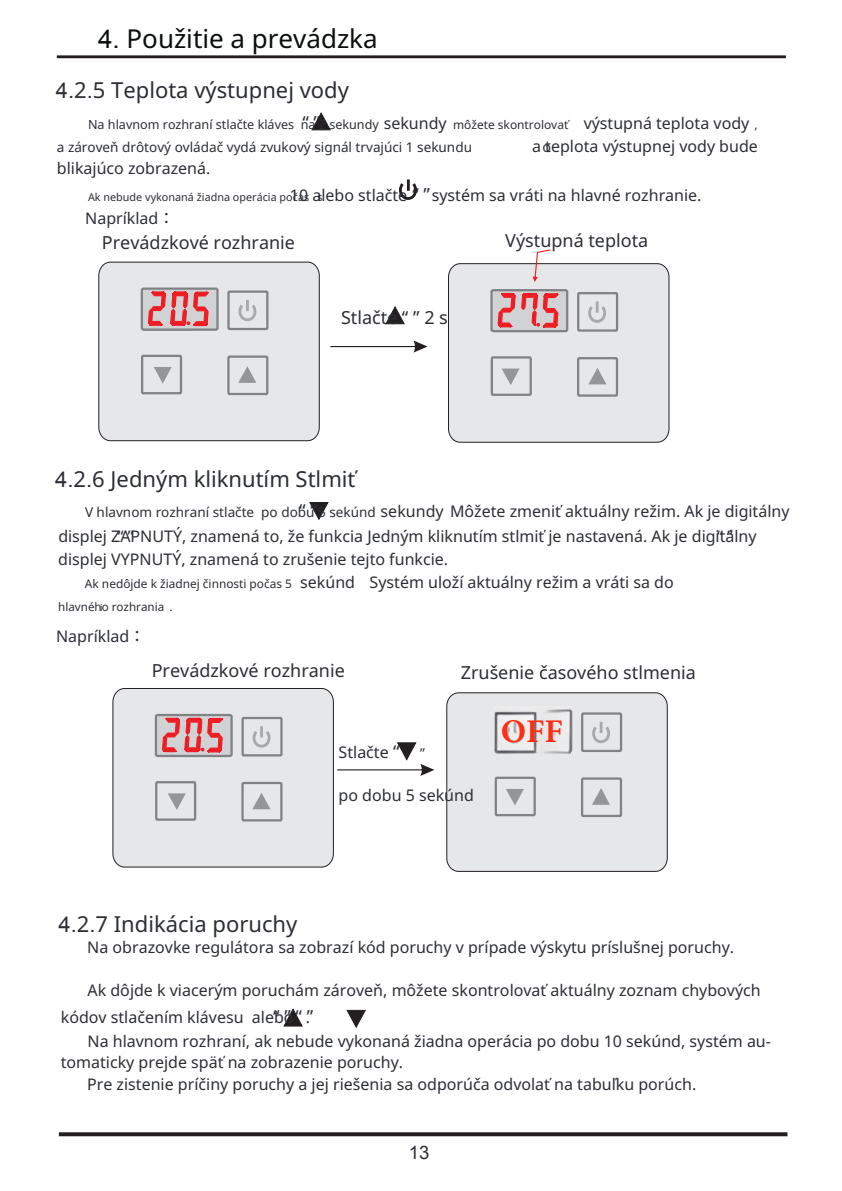
<style>
.page{position:relative;width:842px;height:1191px;background:#fff}
.page>*{position:absolute;margin:0;border:0;box-sizing:border-box;transform-origin:0 0}
.t1{font:700 33.2px "Minion Pro";color:#fe2e16}
.t2{font:26px "Noto Sans";color:#0b0e0e}
.t3{font:22px "Noto Sans";color:#2c2e35}
.t4{font:18.6px "Arial";color:#2c2e35}
.t5{font:18px "Noto Sans";color:#2c2e35}
.t6{font:16px/27.2px "Noto Sans";color:#2c2e35}
.t7{font:14.2px "Noto Sans";color:#2c2e35}
.t8{font:13.6px "Noto Sans";color:#2c2e35}
.t9{font:12.6px "Noto Sans";color:#2c2e35}
.t10{font:12px "Noto Sans";color:#2c2e35}
.t11{font:11.8px "Noto Sans";color:#2c2e35}
.t12{font:11.6px "Noto Sans";color:#2c2e35}
.t13{font:10.8px "Noto Sans";color:#2c2e35}
.t14{font:9.4px "Noto Sans";color:#2c2e35}
.s1{font-family:"Arial"}
.s2{font-size:18px}
.s3{font-family:"Noto Sans JP"}
.s4{font-size:11.8px}
.s5{font-size:13.4px}
</style>
<div class="page">
<svg style="left:58px;top:1132px;width:730px;height:5px;background:#4e4b4c"></svg>
<hr style="left:57px;top:55px;width:729px;height:3px;background:#231f20">
<svg style="left:311px;top:112px;width:20px;height:18px"></svg>
<svg style="left:309px;top:502px;width:20px;height:18px"></svg>
<svg style="left:112px;top:688px;width:322px;height:179px"></svg>
<div style="left:155px;top:714px;width:78px;height:43px;border:2px solid #808285;border-radius:2px"></div>
<svg style="left:446px;top:692px;width:222px;height:180px;background:#dddee0"></svg>
<svg style="left:385px;top:306px;width:20px;height:18px"></svg>
<svg style="left:98px;top:262px;width:222px;height:179px;background:#ddd9db"></svg>
<div style="left:141px;top:287px;width:78px;height:44px;border:2px solid #808285;border-radius:2px"></div>
<svg style="left:330px;top:340px;width:98px;height:12px"></svg>
<svg style="left:283px;top:1008px;width:20px;height:18px"></svg>
<svg style="left:346px;top:1009px;width:20px;height:18px"></svg>
<svg style="left:448px;top:249px;width:221px;height:194px;background:#dfdcde"></svg>
<svg style="left:400px;top:179px;width:17px;height:21px"></svg>
<img style="left:494px;top:706px;width:77px;height:47px">
<h2 class="t2" style="left:98px;top:20px;width:281px"><span class="s1">4.</span> Použitie a prevádzka</h2>
<h3 class="t3" style="left:56px;top:75px;width:295px"><span class="s1">4.</span>2<span class="s1">.</span>5 Teplota výstupnej vody</h3>
<p class="t5" style="left:302px;top:110px;width:19px">“ ”</p>
<p class="t6" style="left:384px;top:109px;width:65px">sekundy</p>
<p class="t6" style="left:584px;top:109px;width:167px">výstupná teplota vody</p>
<p class="t9" style="left:88px;top:115px;width:292px">Na hlavnom rozhraní stlačte kláves na 2 sekundy</p>
<p class="t10" style="left:453px;top:116px;width:117px">môžete skontrolovať</p>
<p class="t11" style="left:755px;top:116px;width:5px">,</p>
<p class="t8" style="left:57px;top:137px;width:417px">a zároveň drôtový ovládač vydá zvukový signál trvajúci 1 sekundu</p>
<p class="t7" style="left:542px;top:137px;width:10px">o</p>
<p class="t13" style="left:88px;top:189px;width:236px">Ak nebude vykonaná žiadna operácia počas s</p>
<p class="t6" style="left:532px;top:132px;width:227px">a teplota výstupnej vody bude</p>
<p class="t6" style="left:57px;top:154px;width:155px">blikajúco zobrazená.</p>
<p class="t6" style="left:290px;top:181px;width:413px">10 alebo stlačte <span class="s2">“ ”</span>systém sa vráti na hlavné rozhranie.</p>
<p class="t6" style="left:85px;top:204px;width:91px">Napríklad<span class="s3">：</span></p>
<p class="t5" style="left:102px;top:229px;width:195px">Prevádzkové rozhranie</p>
<p class="t5" style="left:505px;top:228px;width:145px">Výstupná teplota</p>
<p class="t5" style="left:341px;top:304px;width:108px">Stlačte “ ” 2 s</p>
<h3 class="t3" style="left:55px;top:463px;width:302px"><span class="s1">4.</span>2<span class="s1">.</span>6 Jedným kliknutím Stlmiť</h3>
<p class="t6" style="left:118px;top:522px;width:17px">“ ”</p>
<p class="t5" style="left:299px;top:497px;width:19px">“ ”</p>
<p class="t6" style="left:58px;top:498px;width:733px;line-height:25.2px;text-indent:322px">sekundy Môžete zmeniť aktuálny režim. Ak je digitálny displej ZAPNUTÝ, znamená to, že funkcia Jedným kliknutím stlmiť je nastavená. Ak je digitálny</p>
<p class="t6" style="left:58px;top:545px;width:391px">displej VYPNUTÝ, znamená to zrušenie tejto funkcie.</p>
<p class="t11" style="left:85px;top:575px;width:209px">Ak nedôjde k žiadnej činnosti počas 5</p>
<p class="t6" style="left:370px;top:568px;width:306px">Systém uloží aktuálny režim a vráti sa do</p>
<p class="t8" style="left:85px;top:502px;width:292px">V hlavnom rozhraní stlačte po dobu 5 sekúnd</p>
<p class="t6" style="left:717px;top:522px;width:17px">“ ”</p>
<p class="t6" style="left:300px;top:568px;width:56px">sekúnd</p>
<p class="t12" style="left:58px;top:599px;width:116px">hlavného rozhrania <span class="s4">.</span></p>
<p class="t14" style="left:100px;top:601px;width:4px">i</p>
<p class="t6" style="left:56px;top:622px;width:91px">Napríklad<span class="s3">：</span></p>
<p class="t5" style="left:152px;top:658px;width:195px">Prevádzkové rozhranie</p>
<p class="t5" style="left:461px;top:659px;width:237px">Zrušenie časového stlmenia</p>
<p class="t6" style="left:339px;top:738px;width:88px">Stlačte <span class="s2">“</span> <span class="s5">”</span></p>
<p class="t6" style="left:339px;top:781px;width:137px">po dobu 5 sekúnd</p>
<h1 class="t1" style="left:501px;top:707px;width:64px">OFF</h1>
<h3 class="t3" style="left:59px;top:908px;width:240px"><span class="s1">4.</span>2<span class="s1">.</span>7 Indikácia poruchy</h3>
<p class="t6" style="left:87px;top:933px;width:648px">Na obrazovke regulátora sa zobrazí kód poruchy v prípade výskytu príslušnej poruchy.</p>
<p class="t6" style="left:61px;top:976px;width:701px;text-indent:27px">Ak dôjde k viacerým poruchám zároveň, môžete skontrolovať aktuálny zoznam chybových kódov stlačením klávesu alebo .</p>
<p class="t6" style="left:88px;top:1027px;width:685px">Na hlavnom rozhraní, ak nebude vykonaná žiadna operácia po dobu 10 sekúnd, systém au-</p>
<p class="t6" style="left:61px;top:1048px;width:344px">tomaticky prejde späť na zobrazenie poruchy.</p>
<p class="t6" style="left:87px;top:1069px;width:611px">Pre zistenie príčiny poruchy a jej riešenia sa odporúča odvolať na tabuľku porúch.</p>
<p class="t5" style="left:273px;top:1004px;width:41px">“ ” “ ”</p>
<p class="t4" style="left:409px;top:1142px;width:22px">13</p>
</div>
